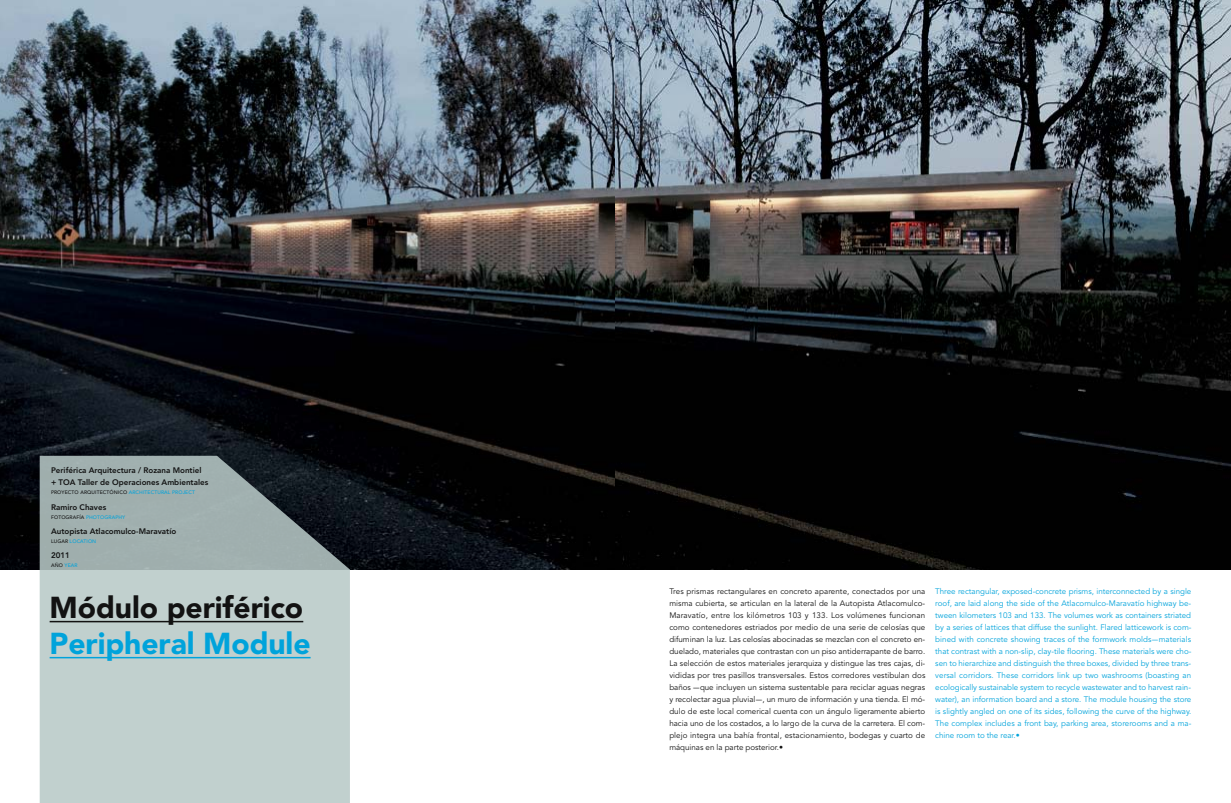
<style>
.page{position:relative;width:1231px;height:803px;background:#fff}
.page>*{position:absolute;margin:0;border:0;box-sizing:border-box;transform-origin:0 0}
.t1{font:900 30px/36px "Avenir LT";letter-spacing:-.005em;color:#121212}
.t2{font:8px/12px "Avenir Besame";color:#121212;text-align:justify}
.t3{font:8px/12px "Avenir Besame";letter-spacing:.005em;color:#00a3db;text-align:justify}
.t4{font:800 8px/12px "Avenir Besame";color:#121212}
.t5{font:500 5px "Avenir Besame";letter-spacing:.025em;color:#121212}
.t6{font:500 5px "Avenir Besame";letter-spacing:.025em;color:#00a3db}
.s1{color:#00a3db}
.s2{color:#121212}
</style>
<div class="page">
<img style="left:0;top:0;width:1230px;height:569px">
<svg style="left:40px;top:455px;width:310px;height:347px;background:#abb9b8"></svg>
<hr style="left:50px;top:620px;width:253px;height:2px;background:#121212">
<hr style="left:50px;top:656px;width:260px;height:2px;background:#00a3db">
<svg style="left:615px;top:0;width:123px;height:18px;background:#758699"></svg>
<p class="t4" style="left:51px;top:464px;width:159px">Periférica Arquitectura / Rozana Montiel + TOA Taller de Operaciones Ambientales</p>
<p class="t5" style="left:51px;top:489px;width:145px">PROYECTO ARQUITECTÓNICO <span class="s1">ARCHITECTURAL PROJECT</span></p>
<p class="t4" style="left:51px;top:500px;width:57px">Ramiro Chaves</p>
<p class="t5" style="left:51px;top:513px;width:8px">FOTO</p>
<p class="t5" style="left:66px;top:513px;width:29px">GRAFÍA <span class="s1">PHOTO</span></p>
<p class="t6" style="left:104px;top:513px;width:19px">GRAPHY</p>
<p class="t4" style="left:51px;top:524px;width:127px">Autopista Atlacomulco-Maravatío</p>
<p class="t6" style="left:51px;top:537px;width:23px"><span class="s2">LUGAR</span> LOCATION</p>
<p class="t4" style="left:51px;top:548px;width:20px">2011</p>
<p class="t6" style="left:51px;top:561px;width:18px"><span class="s2">AÑO</span> YEAR</p>
<p class="t1" style="left:50px;top:588px;width:262px">Módulo periférico<br><span class="s1">Peripheral Module</span></p>
<p class="t2" style="left:669px;top:584px;width:257px">Tres prismas rectangulares en concreto aparente, conectados por una misma cubierta, se articulan en la lateral de la Autopista Atlacomulco-Maravatío, entre los kilómetros 103 y 133. Los volúmenes funcionan como contenedores estriados por medio de una serie de celosías que difuminan la luz. Las celosías abocinadas se mezclan con el concreto en&shy;duelado, materiales que contrastan con un piso antiderrapante de barro.<br>La selección de estos materiales jerarquiza y distingue las tres cajas, di&shy;vididas por tres pasillos transversales. Estos corredores vestibulan dos baños —que incluyen un sistema sustentable para reciclar aguas negras y recolectar agua pluvial—, un muro de información y una tienda. El mó&shy;dulo de este local comerical cuenta con un ángulo ligeramente abierto hacia uno de los costados, a lo largo de la curva de la carretera. El com&shy;plejo integra una bahía frontal, estacionamiento, bodegas y cuarto de máquinas en la parte posterior.•</p>
<p class="t3" style="left:935px;top:584px;width:258px">Three rectangular, exposed-concrete prisms, interconnected by a single roof, are laid along the side of the Atlacomulco-Maravatío highway be&shy;tween kilometers 103 and 133. The volumes work as containers striated by a series of lattices that diffuse the sunlight. Flared latticework is com&shy;bined with concrete showing traces of the formwork molds—materials that contrast with a non-slip, clay-tile flooring. These materials were cho&shy;sen to hierarchize and distinguish the three boxes, divided by three trans&shy;versal corridors. These corridors link up two washrooms (boasting an ecologically sustainable system to recycle wastewater and to harvest rain&shy;water), an information board and a store. The module housing the store is slightly angled on one of its sides, following the curve of the highway.<br>The complex includes a front bay, parking area, storerooms and a ma&shy;chine room to the rear.•</p>
</div>
